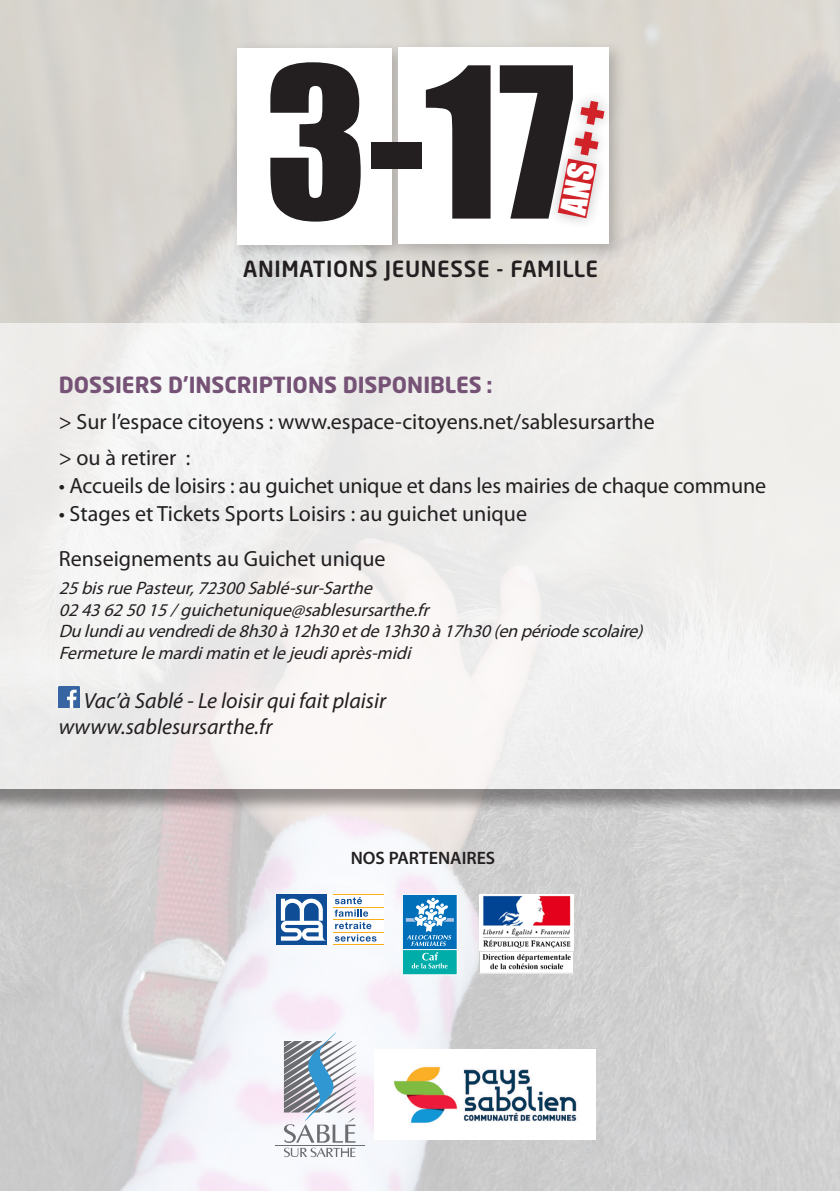
<style>
.page{position:relative;width:840px;height:1191px;background:#fff}
.page>*{position:absolute;margin:0;border:0;box-sizing:border-box;transform-origin:0 0}
.t1{font:193.8px "Impact";color:#231f20}
.t2{font:22px "Myriad Pro";color:#231f20}
.t3{font:italic 22px "Myriad Pro";color:#231f20}
.t4{font:700 22px "Neo Sans Std";color:#765376}
.t5{font:500 22px "Neo Sans Std";letter-spacing:.03em;color:#231f20}
.t6{font:italic 18px "Myriad Pro";color:#231f20}
.t7{font:600 18px "Myriad Pro";color:#231f20}
</style>
<div class="page">
<img style="left:0;top:0;width:839px;height:1191px">
<div style="left:228px;top:40px;width:181px;height:222px;background:#231f20;opacity:.26"></div>
<div style="left:237px;top:48px;width:155px;height:196px;background:#fff"></div>
<div style="left:390px;top:40px;width:236px;height:221px;background:#231f20;opacity:.26"></div>
<div style="left:398px;top:48px;width:210px;height:196px;background:#fff"></div>
<div style="left:545px;top:146px;width:63px;height:84px;background:#231f20;opacity:.27"></div>
<div style="left:562px;top:89px;width:54px;height:79px;background:#231f20;opacity:.27"></div>
<div style="left:0;top:326px;width:839px;height:487px;background:#231f20;opacity:.75"></div>
<div style="left:0;top:323px;width:839px;height:465px;background:#f1efee"></div>
<img style="left:59px;top:687px;width:21px;height:21px">
<img style="left:374px;top:1049px;width:220px;height:90px">
<hr style="left:275px;top:1144px;width:89px;height:1px;background:#6c6d70">
<svg style="left:284px;top:1032px;width:72px;height:125px"></svg>
<img style="left:478px;top:894px;width:95px;height:79px">
<div style="left:276px;top:894px;width:108px;height:50px;background:#fff"></div>
<svg style="left:334px;top:897px;width:34px;height:19px"></svg>
<svg style="left:335px;top:922px;width:41px;height:19px"></svg>
<hr style="left:333px;top:894px;width:51px;height:1px;background:#faaf18">
<hr style="left:333px;top:907px;width:51px;height:1px;background:#faaf18">
<hr style="left:333px;top:919px;width:51px;height:1px;background:#faaf18">
<hr style="left:333px;top:931px;width:51px;height:1px;background:#faaf18">
<hr style="left:333px;top:944px;width:51px;height:1px;background:#faaf18">
<div style="left:276px;top:894px;width:51px;height:50px;background:#0f4d96"></div>
<svg style="left:281px;top:898px;width:44px;height:42px"></svg>
<svg style="left:404px;top:949px;width:51px;height:23px"></svg>
<div style="left:402px;top:894px;width:55px;height:55px;background:#006fb9"></div>
<div style="left:402px;top:894px;width:55px;height:55px;border:1px solid #fff"></div>
<svg style="left:405px;top:897px;width:48px;height:49px"></svg>
<svg style="left:411px;top:952px;width:36px;height:16px"></svg>
<svg style="left:557px;top:101px;width:47px;height:117px"></svg>
<p class="t1" style="left:264px;top:-8px;width:311px">3-17</p>
<p class="t5" style="left:243px;top:255px;width:356px">ANIMATIONS JEUNESSE - FAMILLE</p>
<p class="t4" style="left:59px;top:370px;width:435px">DOSSIERS D’INSCRIPTIONS DISPONIBLES :</p>
<p class="t2" style="left:59px;top:409px;width:597px">&gt; Sur l’espace citoyens : www.espace-citoyens.net/sablesursarthe</p>
<p class="t2" style="left:59px;top:445px;width:133px">&gt; ou à retirer :</p>
<p class="t2" style="left:59px;top:473px;width:708px">• Accueils de loisirs : au guichet unique et dans les mairies de chaque commune</p>
<p class="t2" style="left:59px;top:501px;width:469px">• Stages et Tickets Sports Loisirs : au guichet unique</p>
<p class="t2" style="left:59px;top:546px;width:328px">Renseignements au Guichet unique</p>
<p class="t6" style="left:59px;top:578px;width:320px">25bisruePasteur,72300Sablé-sur-Sarthe</p>
<p class="t6" style="left:59px;top:599px;width:376px">0243625015/guichetunique@sablesursarthe.fr</p>
<p class="t6" style="left:59px;top:621px;width:590px">Dulundiauvendredide8h30à12h30etde13h30à17h30(enpériodescolaire)</p>
<p class="t6" style="left:59px;top:643px;width:358px">Fermeturelemardimatinetlejeudiaprès-midi</p>
<p class="t3" style="left:84px;top:687px;width:304px">Vac’à Sablé - Le loisir qui fait plaisir</p>
<p class="t3" style="left:59px;top:713px;width:215px">wwww.sablesursarthe.fr</p>
<p class="t7" style="left:350px;top:846px;width:146px">NOS PARTENAIRES</p>
</div>
